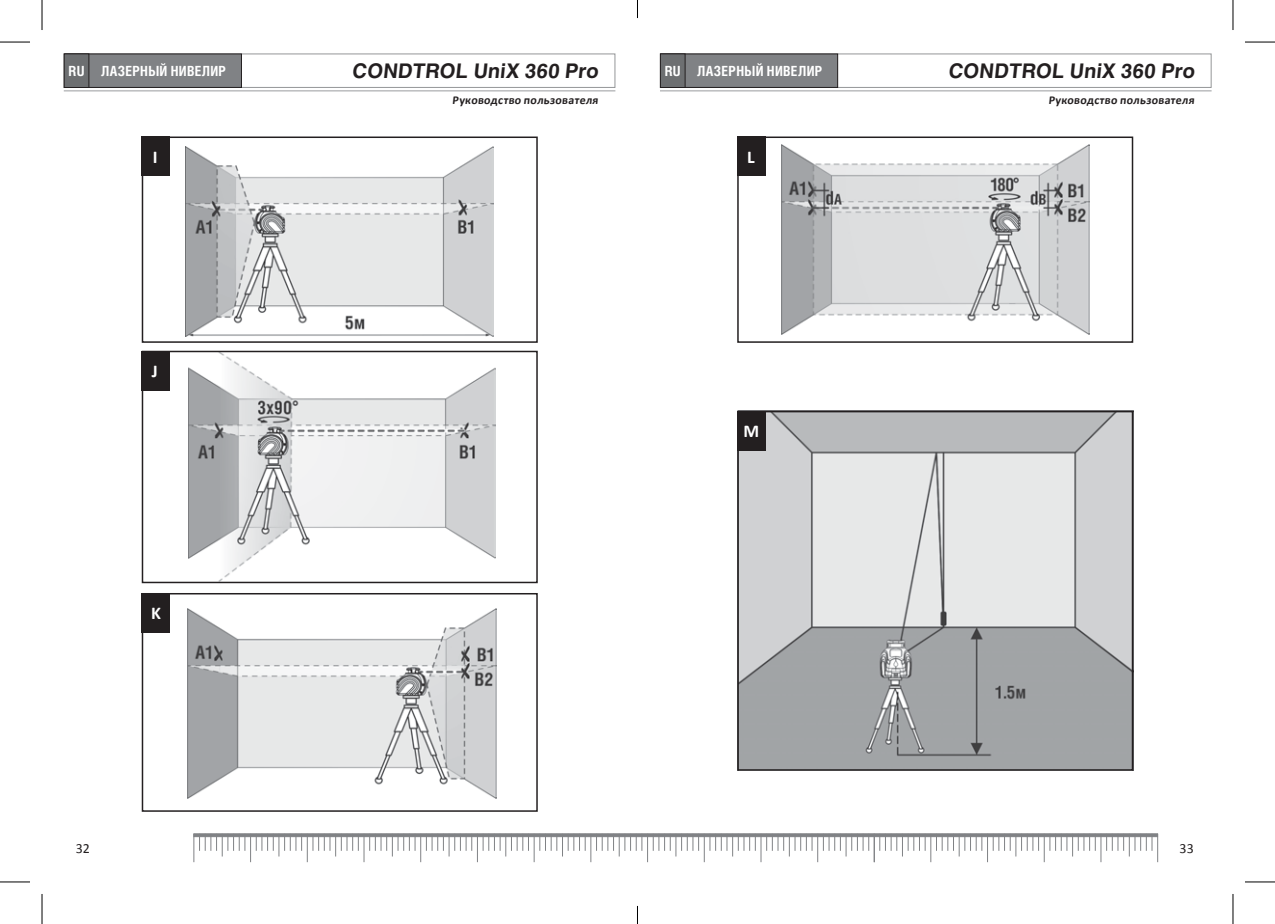
<style>
.page{position:relative;width:1275px;height:924px;background:#fff}
.page>*{position:absolute;margin:0;border:0;box-sizing:border-box;transform-origin:0 0}
.t1{font:700 20px "Helios";color:#231f20}
.content{font:700 18px "Calibri";color:#fff}
.t2{font:700 14px "Helios Cond";letter-spacing:.025em;color:#fff}
.t3{font:14px "Calibri";color:#231f20}
.t4{font:700 12px "Calibri";color:#231f20}
</style>
<div class="page">
<div style="left:65px;top:53px;width:550px;height:35px;border:1px solid #949698"></div>
<div style="left:64px;top:54px;width:177px;height:33px;background:#808285"></div>
<div style="left:64px;top:53px;width:178px;height:35px;border:1px solid #231f20"></div>
<hr style="left:64px;top:90px;width:551px;height:1px;background:#a7a9ac">
<svg style="left:193px;top:833px;width:965px;height:28px"></svg>
<div style="left:661px;top:53px;width:550px;height:35px;border:1px solid #949698"></div>
<div style="left:660px;top:54px;width:177px;height:33px;background:#808285"></div>
<div style="left:660px;top:53px;width:178px;height:35px;border:1px solid #231f20"></div>
<hr style="left:660px;top:90px;width:551px;height:1px;background:#a7a9ac">
<div style="left:64px;top:54px;width:25px;height:33px;background:#6d6f71"></div>
<div style="left:64px;top:53px;width:25px;height:35px;border:1px solid #231f20"></div>
<div style="left:660px;top:54px;width:25px;height:33px;background:#6d6f71"></div>
<div style="left:660px;top:53px;width:25px;height:35px;border:1px solid #231f20"></div>
<img style="left:188px;top:353px;width:308px;height:227px">
<div style="left:142px;top:136px;width:396px;height:206px;border:2px solid #231f20"></div>
<div style="left:142px;top:136px;width:28px;height:40px;background:#231f20"></div>
<img style="left:186px;top:146px;width:307px;height:190px">
<div style="left:142px;top:350px;width:396px;height:233px;border:2px solid #231f20"></div>
<div style="left:142px;top:350px;width:28px;height:40px;background:#231f20"></div>
<div style="left:142px;top:592px;width:396px;height:219px;border:2px solid #231f20"></div>
<div style="left:142px;top:592px;width:28px;height:40px;background:#231f20"></div>
<img style="left:188px;top:608px;width:308px;height:190px">
<img style="left:740px;top:413px;width:390px;height:354px">
<div style="left:737px;top:136px;width:396px;height:206px;border:2px solid #231f20"></div>
<div style="left:737px;top:136px;width:28px;height:40px;background:#231f20"></div>
<div style="left:737px;top:410px;width:396px;height:360px;border:2px solid #231f20"></div>
<div style="left:737px;top:410px;width:28px;height:40px;background:#231f20"></div>
<img style="left:781px;top:144px;width:308px;height:190px">
<hr style="left:0;top:42px;width:30px;height:1px;background:#000">
<hr style="left:1245px;top:42px;width:30px;height:1px;background:#000">
<hr style="left:0;top:881px;width:30px;height:1px;background:#000">
<hr style="left:1245px;top:881px;width:30px;height:1px;background:#000">
<hr style="left:42px;top:0;width:1px;height:30px;background:#000">
<hr style="left:42px;top:893px;width:1px;height:30px;background:#000">
<hr style="left:1232px;top:0;width:1px;height:30px;background:#000">
<hr style="left:1232px;top:893px;width:1px;height:30px;background:#000">
<svg style="left:637px;top:0;width:1px;height:18px"></svg>
<svg style="left:637px;top:905px;width:1px;height:18px"></svg>
<p class="t2" style="left:69px;top:63px;width:17px">RU</p>
<p class="t2" style="left:665px;top:63px;width:159px">RU ЛАЗЕРНЫЙ НИВЕЛИР</p>
<h1 class="t1" style="left:948px;top:60px;width:250px">CONDTROL UniX 360 Pro</h1>
<p class="t2" style="left:101px;top:63px;width:127px">ЛАЗЕРНЫЙ НИВЕЛИР</p>
<h1 class="t1" style="left:352px;top:60px;width:250px">CONDTROL UniX 360 Pro</h1>
<p class="content" style="left:153px;top:145px;width:6px">I</p>
<p class="content" style="left:152px;top:359px;width:7px">J</p>
<p class="content" style="left:151px;top:601px;width:11px">K</p>
<p class="t4" style="left:452px;top:92px;width:149px">Руководство пользователя</p>
<p class="content" style="left:747px;top:145px;width:9px">L</p>
<p class="content" style="left:743px;top:419px;width:17px">M</p>
<p class="t4" style="left:1048px;top:92px;width:149px">Руководство пользователя</p>
<p class="t3" style="left:76px;top:839px;width:16px">32</p>
<p class="t3" style="left:1179px;top:838px;width:16px">33</p>
</div>
